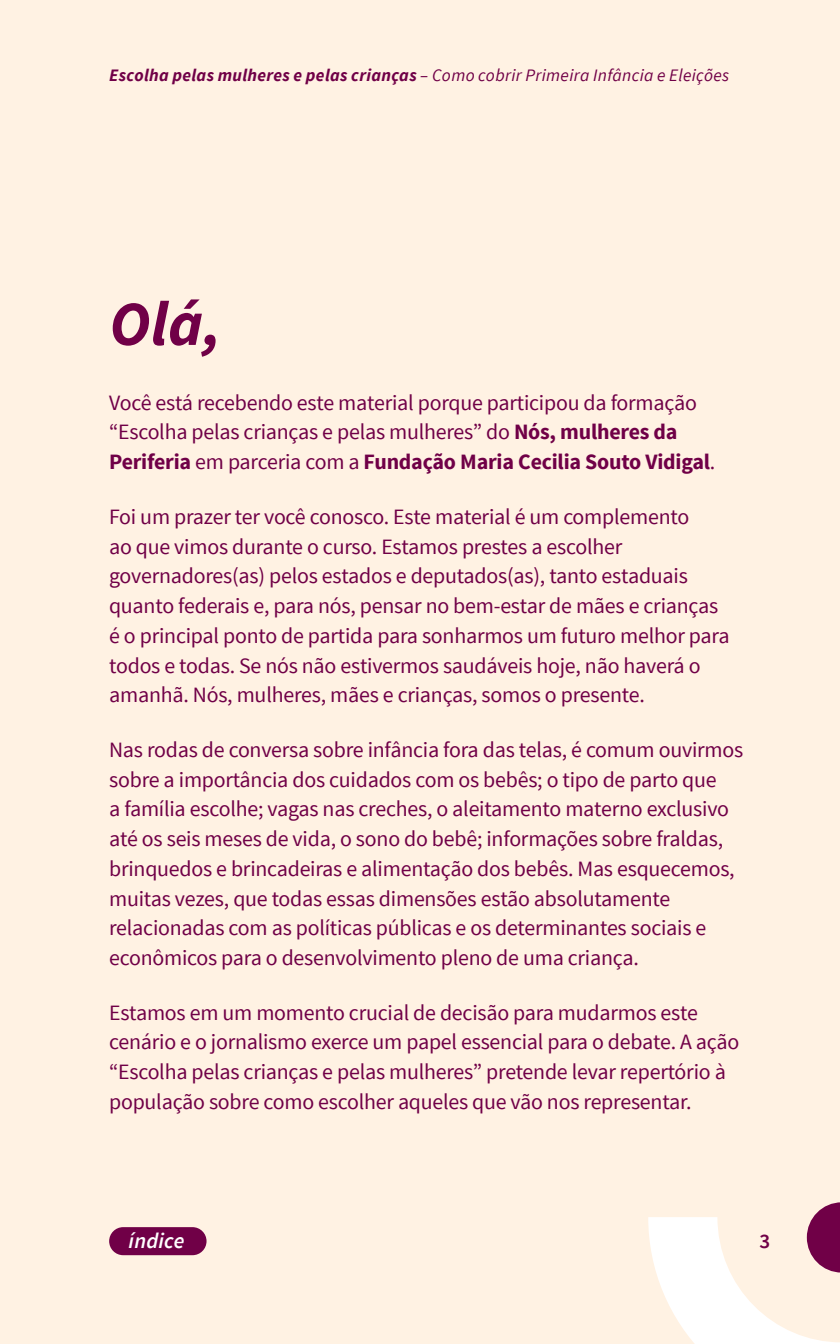
<style>
.page{position:relative;width:840px;height:1344px;background:#fff2e3}
.page>*{position:absolute;margin:0;border:0;box-sizing:border-box;transform-origin:0 0}
.peso_1{font:italic 700 63px "Source Sans Pro";color:#700047}
.corpo_geral{font:21.88px/29.8px "Source Sans Pro";letter-spacing:-.01em;color:#700047}
.t1{font:italic 600 21.88px "Source Sans Pro";letter-spacing:.01em;color:#fff}
.t2{font:600 21px "Source Sans Pro";color:#700047}
.t3{font:italic 17.5px "Source Sans Pro";letter-spacing:.02em;color:#700047}
.s1{font-weight:700}
</style>
<div class="page">
<svg style="left:648px;top:1202px;width:192px;height:142px"></svg>
<div style="left:109px;top:1227px;width:98px;height:28px;background:#700047;border-radius:14px"></div>
<p class="t3" style="left:109px;top:64px;width:621px"><span class="s1">Escolha pelas mulheres e pelas crianças</span> – Como cobrir Primeira Infância e Eleições</p>
<p class="peso_1" style="left:109px;top:284px;width:114px">Olá,</p>
<p class="corpo_geral" style="left:109px;top:388px;width:608px">Você está recebendo este material porque participou da formação “Escolha pelas crianças e pelas mulheres” do <span class="s1">Nós, mulheres da<br>Periferia</span> em parceria com a <span class="s1">Fundação Maria Cecilia Souto Vidigal</span>.</p>
<p class="corpo_geral" style="left:109px;top:502px;width:622px">Foi um prazer ter você conosco. Este material é um complemento<br>ao que vimos durante o curso. Estamos prestes a escolher governadores(as) pelos estados e deputados(as), tanto estaduais quanto federais e, para nós, pensar no bem-estar de mães e crianças é o principal ponto de partida para sonharmos um futuro melhor para todos e todas. Se nós não estivermos saudáveis hoje, não haverá o amanhã. Nós, mulheres, mães e crianças, somos o presente.</p>
<p class="corpo_geral" style="left:109px;top:735px;width:636px">Nas rodas de conversa sobre infância fora das telas, é comum ouvirmos sobre a importância dos cuidados com os bebês; o tipo de parto que<br>a família escolhe; vagas nas creches, o aleitamento materno exclusivo até os seis meses de vida, o sono do bebê; informações sobre fraldas, brinquedos e brincadeiras e alimentação dos bebês. Mas esquecemos, muitas vezes, que todas essas dimensões estão absolutamente relacionadas com as políticas públicas e os determinantes sociais e econômicos para o desenvolvimento pleno de uma criança.</p>
<p class="corpo_geral" style="left:109px;top:998px;width:631px">Estamos em um momento crucial de decisão para mudarmos este cenário e o jornalismo exerce um papel essencial para o debate. A ação “Escolha pelas crianças e pelas mulheres” pretende levar repertório à população sobre como escolher aqueles que vão nos representar.</p>
<p class="t1" style="left:129px;top:1226px;width:57px">índice</p>
<p class="t2" style="left:759px;top:1227px;width:12px">3</p>
</div>
